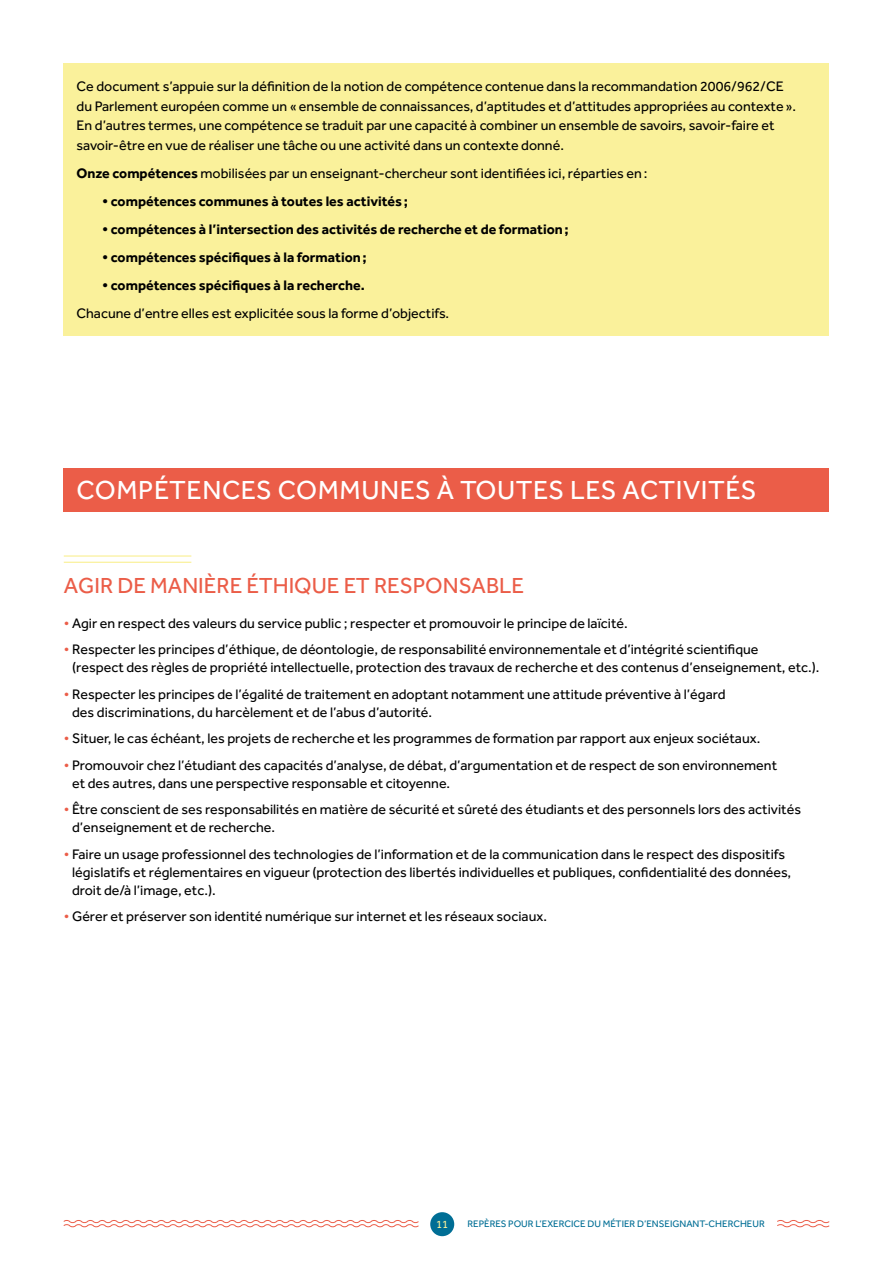
<style>
.page{position:relative;width:893px;height:1263px;background:#fff}
.page>*{position:absolute;margin:0;border:0;box-sizing:border-box;transform-origin:0 0}
.t1{font:27px "Effra";letter-spacing:.02em;color:#fff}
.t2{font:22.5px "Effra";color:#eb5d48}
.t3{font:14.25px/18px "Effra";color:#000}
.t4{font:700 14.25px "Effra";color:#000}
.t5{font:11.25px "Effra";color:#faf19b}
.t6{font:9.75px "Effra";color:#006e95}
.s1{font-weight:700}
.s2{color:#eb5d48}
</style>
<div class="page">
<div style="left:64px;top:64px;width:765px;height:272px;background:#faf19b"></div>
<hr style="left:64px;top:555px;width:127px;height:2px;background:#faf19b">
<hr style="left:64px;top:562px;width:127px;height:1px;background:#faf19b">
<div style="left:64px;top:469px;width:765px;height:43px;background:#eb5d48"></div>
<div style="left:430px;top:1212px;width:24px;height:24px;background:#006e95;border-radius:50%"></div>
<svg style="left:777px;top:1220px;width:53px;height:8px"></svg>
<svg style="left:63px;top:1220px;width:356px;height:8px"></svg>
<p class="t3" style="left:77px;top:77px;width:721px;line-height:19.5px">Ce document s’appuie sur la définition de la notion de compétence contenue dans la recommandation 2006/962/CE du Parlement européen comme un «ensemble de connaissances, d’aptitudes et d’attitudes appropriées au contexte».<br>En d’autres termes, une compétence se traduit par une capacité à combiner un ensemble de savoirs, savoir-faire et savoir-être en vue de réaliser une tâche ou une activité dans un contexte donné.</p>
<p class="t3" style="left:77px;top:164px;width:572px"><span class="s1">Onze compétences</span> mobilisées par un enseignant-chercheur sont identifiées ici, réparties en:</p>
<p class="t4" style="left:102px;top:192px;width:307px">• compétences communes à toutes les activités ;</p>
<p class="t4" style="left:102px;top:220px;width:468px">• compétences à l’intersection des activités de recherche et de formation;</p>
<p class="t4" style="left:102px;top:248px;width:266px">• compétences spécifiques à la formation;</p>
<p class="t4" style="left:102px;top:276px;width:264px">• compétences spécifiques à la recherche.</p>
<p class="t3" style="left:77px;top:304px;width:374px">Chacune d’entre elles est explicitée sous la forme d’objectifs.</p>
<h1 class="t1" style="left:77px;top:475px;width:681px">COMPÉTENCES COMMUNES À TOUTES LES ACTIVITÉS</h1>
<h2 class="t2" style="left:64px;top:572px;width:462px">AGIR DE MANIÈRE ÉTHIQUE ET RESPONSABLE</h2>
<p class="t3" style="left:64px;top:614px;width:566px"><span class="s2">•</span> Agir en respect des valeurs du service public ; respecter et promouvoir le principe de laïcité.</p>
<p class="t3" style="left:72px;top:640px;width:749px;text-indent:-8px"><span class="s2">•</span> Respecter les principes d’éthique, de déontologie, de responsabilité environnementale et d’intégrité scientifique<br>(respect des règles de propriété intellectuelle, protection des travaux de recherche et des contenus d’enseignement, etc.).</p>
<p class="t3" style="left:72px;top:685px;width:655px;text-indent:-8px"><span class="s2">•</span> Respecter les principes de l’égalité de traitement en adoptant notamment une attitude préventive à l’égard des discriminations, du harcèlement et de l’abus d’autorité.</p>
<p class="t3" style="left:64px;top:729px;width:698px"><span class="s2">•</span> Situer, le cas échéant, les projets de recherche et les programmes de formation par rapport aux enjeux sociétaux.</p>
<p class="t3" style="left:72px;top:756px;width:707px;text-indent:-8px"><span class="s2">•</span> Promouvoir chez l’étudiant des capacités d’analyse, de débat, d’argumentation et de respect de son environnement et des autres, dans une perspective responsable et citoyenne.</p>
<p class="t3" style="left:72px;top:800px;width:730px;text-indent:-8px"><span class="s2">•</span> Être conscient de ses responsabilités en matière de sécurité et sûreté des étudiants et des personnels lors des activités d’enseignement et de recherche.</p>
<p class="t3" style="left:72px;top:845px;width:721px;text-indent:-8px"><span class="s2">•</span> Faire un usage professionnel des technologies de l’information et de la communication dans le respect des dispositifs législatifs et réglementaires en vigueur (protection des libertés individuelles et publiques, confidentialité des données, droit de/à l’image, etc.).</p>
<p class="t3" style="left:64px;top:907px;width:485px"><span class="s2">•</span> Gérer et préserver son identité numérique sur internet et les réseaux sociaux.</p>
<p class="t5" style="left:436px;top:1217px;width:14px">11</p>
<p class="t6" style="left:467px;top:1218px;width:299px">REPÈRES POUR L’EXERCICE DU MÉTIER D’ENSEIGNANT-CHERCHEUR</p>
</div>
